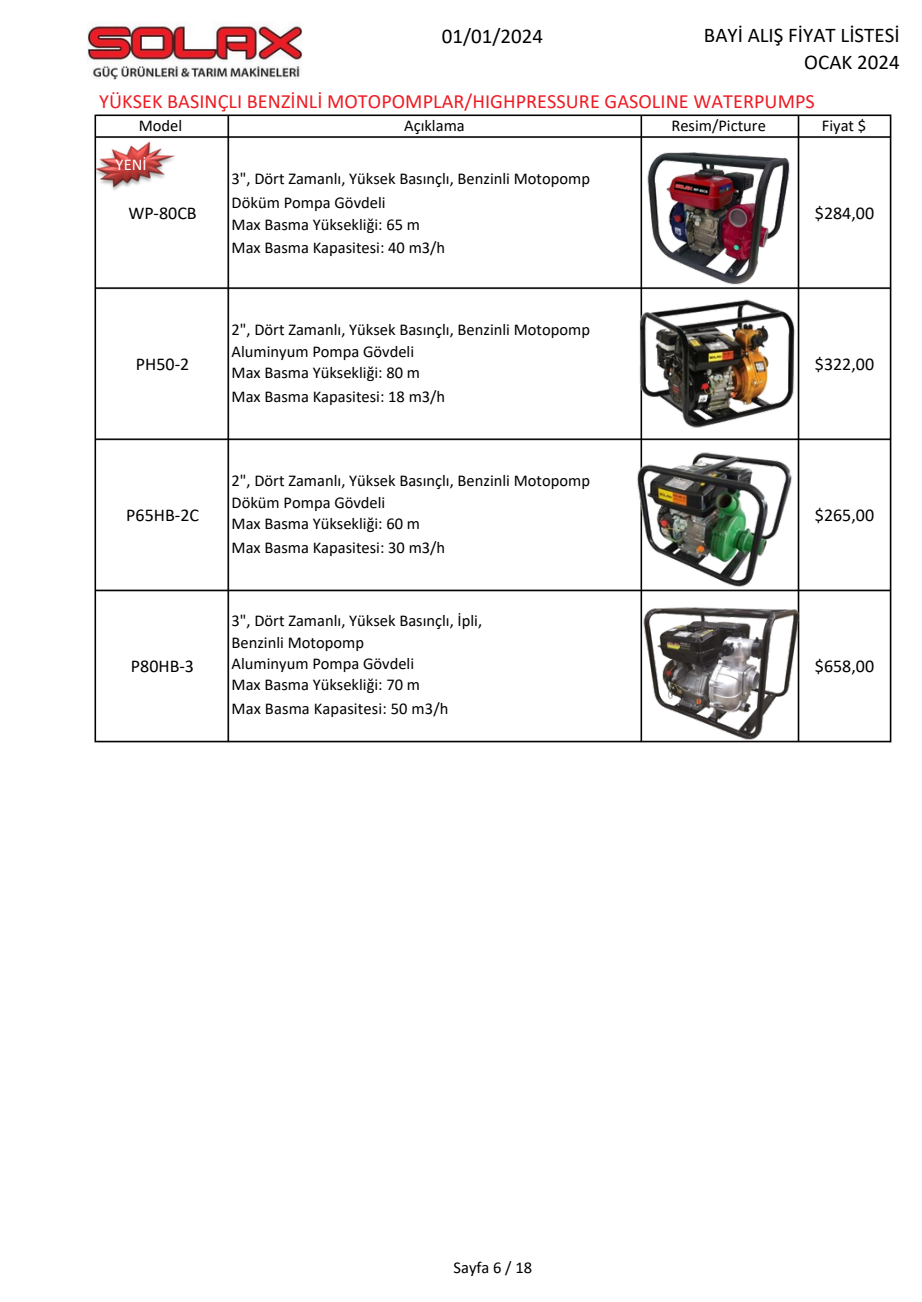
<style>
.page{position:relative;width:922px;height:1302px;background:#fff}
.page>*{position:absolute;margin:0;border:0;box-sizing:border-box;transform-origin:0 0}
.t1{font:21px/27px "Calibri";color:#000;text-align:right}
.t2{font:20.25px "Calibri";letter-spacing:.005em;color:#ed1c24}
.t3{font:18px "Calibri";color:#000}
.t4{font:16.5px/21.3px "Calibri";color:#000}
.t5{font:16.5px "Calibri";color:#fff}
</style>
<div class="page">
<img style="left:88px;top:22px;width:214px;height:57px">
<img style="left:94px;top:114px;width:798px;height:629px">
<img style="left:637px;top:297px;width:159px;height:133px">
<img style="left:633px;top:450px;width:162px;height:139px">
<img style="left:95px;top:139px;width:84px;height:55px">
<img style="left:632px;top:602px;width:180px;height:139px">
<img style="left:640px;top:148px;width:156px;height:143px">
<p class="t1" style="left:441px;top:24px;width:103px">01/01/2024</p>
<h2 class="t1" style="left:703px;top:23px;width:197px">BAYİ ALIŞ FİYAT LİSTESİ<br>OCAK 2024</h2>
<p class="t2" style="left:99px;top:92px;width:717px">YÜKSEK BASINÇLI BENZİNLİ MOTOPOMPLAR/HIGHPRESSURE GASOLINE WATERPUMPS</p>
<h1 class="t4" style="left:139px;top:117px;width:45px">Model</h1>
<p class="t5" style="left:116px;top:158px;width:32px">YENİ</p>
<p class="t3" style="left:128px;top:205px;width:70px">WP-80CB</p>
<p class="t4" style="left:404px;top:116px;width:62px">Açıklama</p>
<h3 class="t4" style="left:231px;top:169px;width:360px">3", Dört Zamanlı, Yüksek Basınçlı, Benzinli Motopomp</h3>
<h3 class="t4" style="left:231px;top:194px;width:156px">Döküm Pompa Gövdeli</h3>
<h3 class="t4" style="left:231px;top:215px;width:190px">Max Basma Yüksekliği: 65 m</h3>
<h3 class="t4" style="left:231px;top:239px;width:215px">Max Basma Kapasitesi: 40 m3/h</h3>
<p class="t4" style="left:671px;top:117px;width:96px">Resim/Picture</p>
<p class="t4" style="left:821px;top:117px;width:46px">Fiyat $</p>
<p class="t3" style="left:814px;top:205px;width:61px">$284,00</p>
<p class="t3" style="left:136px;top:356px;width:55px">PH50-2</p>
<h3 class="t4" style="left:231px;top:320px;width:360px">2", Dört Zamanlı, Yüksek Basınçlı, Benzinli Motopomp<br>Aluminyum Pompa Gövdeli<br>Max Basma Yüksekliği: 80 m</h3>
<p class="t4" style="left:231px;top:387px;width:215px">Max Basma Kapasitesi: 18 m3/h</p>
<p class="t3" style="left:814px;top:356px;width:61px">$322,00</p>
<p class="t3" style="left:126px;top:507px;width:74px">P65HB-2C</p>
<p class="t4" style="left:231px;top:471px;width:360px">2", Dört Zamanlı, Yüksek Basınçlı, Benzinli Motopomp<br>Döküm Pompa Gövdeli<br>Max Basma Yüksekliği: 60 m</p>
<p class="t4" style="left:231px;top:538px;width:215px">Max Basma Kapasitesi: 30 m3/h</p>
<p class="t3" style="left:814px;top:507px;width:61px">$265,00</p>
<p class="t3" style="left:131px;top:658px;width:65px">P80HB-3</p>
<h1 class="t4" style="left:231px;top:611px;width:252px">3", Dört Zamanlı, Yüksek Basınçlı, İpli,<br>Benzinli Motopomp<br>Aluminyum Pompa Gövdeli<br>Max Basma Yüksekliği: 70 m</h1>
<p class="t4" style="left:231px;top:699px;width:218px">Max Basma Kapasitesi: 50 m3/h</p>
<p class="t3" style="left:814px;top:658px;width:61px">$658,00</p>
<p class="t4" style="left:453px;top:1257px;width:80px">Sayfa 6 / 18</p>
</div>
